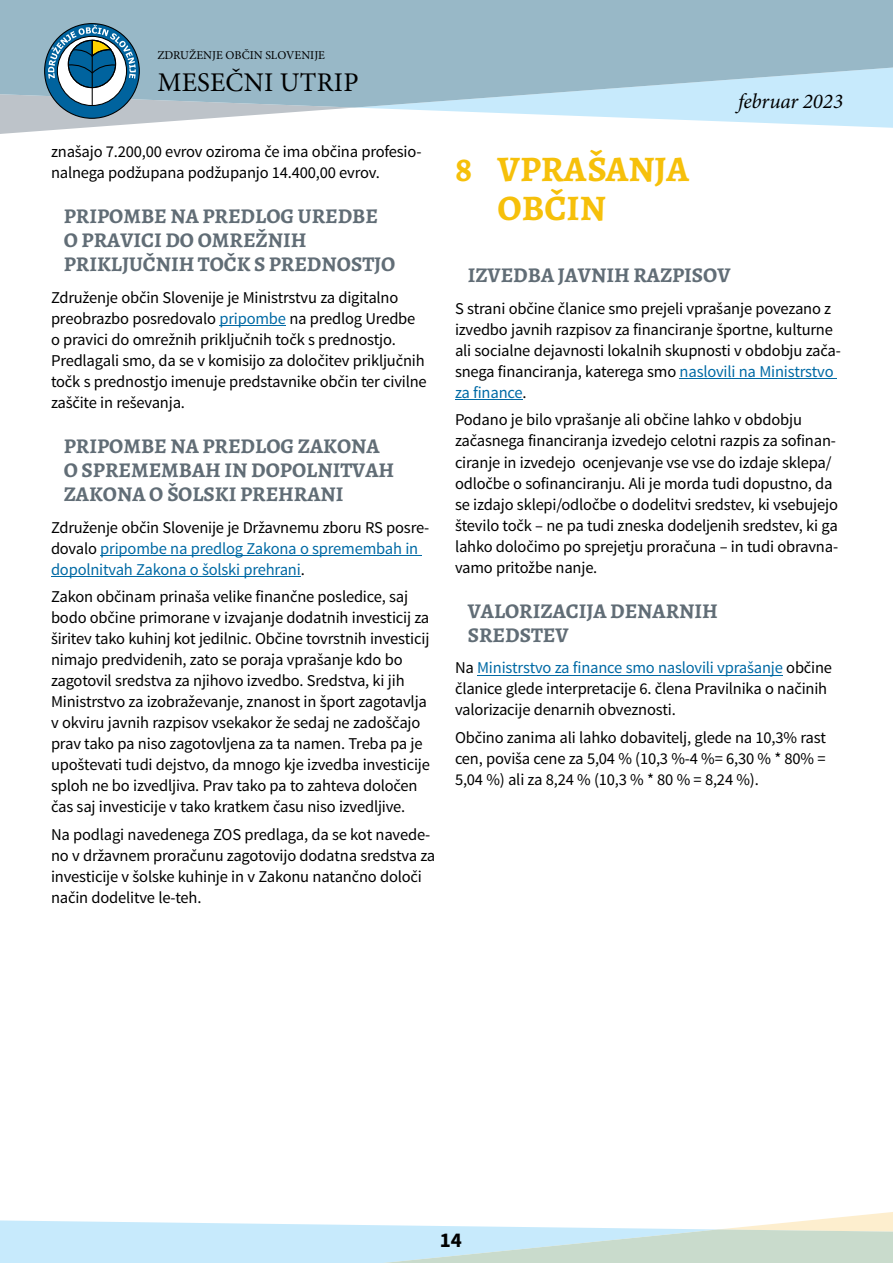
<style>
.page{position:relative;width:893px;height:1263px;background:#fff}
.page>*{position:absolute;margin:0;border:0;box-sizing:border-box;transform-origin:0 0}
.t1{font:700 36px/39px "Alegreya";color:#f6c00a}
.t2{font:27px "Minion Pro";letter-spacing:.01em;color:#000}
.t3{font:700 21px/24px "Alegreya";color:#616d76}
.t4{font:italic 21px "Minion Pro";letter-spacing:-.005em;color:#000}
.t5{font:700 21px "Source Sans Pro";color:#000}
.t6{font:16.5px/21px "Source Sans Pro";letter-spacing:-.01em;color:#000}
.t7{font:16.5px/21px "Source Sans Pro";letter-spacing:-.01em;color:#006aa5}
.t8{font:12px "Minion Pro";color:#000}
.s1{color:#006aa5}
.s2{color:#000}
</style>
<div class="page">
<svg style="left:0;top:108px;width:347px;height:26px"></svg>
<svg style="left:371px;top:108px;width:522px;height:20px"></svg>
<svg style="left:0;top:0;width:893px;height:108px;background:#9ebecd"></svg>
<svg style="left:0;top:1212px;width:893px;height:51px"></svg>
<div style="left:45px;top:24px;width:94px;height:94px;background:#00639e;border-radius:50%"></div>
<svg style="left:57px;top:36px;width:70px;height:70px"></svg>
<svg style="left:68px;top:40px;width:48px;height:48px"></svg>
<hr style="left:92px;top:40px;width:1px;height:65px;background:#000">
<svg style="left:48px;top:25px;width:88px;height:54px"></svg>
<div style="left:68px;top:40px;width:48px;height:48px;border:1px solid #000;border-radius:50%"></div>
<hr style="left:219px;top:325px;width:67px;height:1px;background:#006aa5">
<hr style="left:100px;top:555px;width:322px;height:1px;background:#006aa5">
<hr style="left:51px;top:576px;width:250px;height:1px;background:#006aa5">
<hr style="left:680px;top:378px;width:157px;height:1px;background:#006aa5">
<hr style="left:455px;top:399px;width:67px;height:1px;background:#006aa5">
<hr style="left:477px;top:675px;width:306px;height:1px;background:#006aa5">
<p class="t8" style="left:157px;top:49px;width:169px">ZDRUŽENJE OBČIN SLOVENIJE</p>
<h2 class="t2" style="left:157px;top:69px;width:203px">MESEČNI UTRIP</h2>
<p class="t6" style="left:51px;top:142px;width:372px">znašajo 7.200,00 evrov oziroma če ima občina profesio&shy;nalnega podžupana podžupanjo 14.400,00 evrov.</p>
<p class="t3" style="left:64px;top:205px;width:333px">PRIPOMBE NA PREDLOG UREDBE<br>O PRAVICI DO OMREŽNIH<br>PRIKLJUČNIH TOČK S PREDNOSTJO</p>
<p class="t6" style="left:51px;top:287px;width:377px">Združenje občin Slovenije je Ministrstvu za digitalno preobrazbo posredovalo <span class="s1">pripombe</span> na predlog Uredbe o pravici do omrežnih priključnih točk s prednostjo.<br>Predlagali smo, da se v komisijo za določitev priključnih točk s prednostjo imenuje predstavnike občin ter civilne zaščite in reševanja.</p>
<p class="t3" style="left:64px;top:435px;width:332px">PRIPOMBE NA PREDLOG ZAKONA<br>O SPREMEMBAH IN DOPOLNITVAH<br>ZAKONA O ŠOLSKI PREHRANI</p>
<p class="t7" style="left:51px;top:517px;width:380px"><span class="s2">Združenje občin Slovenije je Državnemu zboru RS posre&shy;dovalo</span> pripombe na predlog Zakona o spremembah in dopolnitvah Zakona o šolski prehrani<span class="s2">.</span></p>
<p class="t6" style="left:51px;top:587px;width:380px">Zakon občinam prinaša velike finančne posledice, saj bodo občine primorane v izvajanje dodatnih investicij za širitev tako kuhinj kot jedilnic. Občine tovrstnih investicij nimajo predvidenih, zato se poraja vprašanje kdo bo zagotovil sredstva za njihovo izvedbo. Sredstva, ki jih Ministrstvo za izobraževanje, znanost in šport zagotavlja v okviru javnih razpisov vsekakor že sedaj ne zadoščajo prav tako pa niso zagotovljena za ta namen. Treba pa je upoštevati tudi dejstvo, da mnogo kje izvedba investicije sploh ne bo izvedljiva. Prav tako pa to zahteva določen čas saj investicije v tako kratkem času niso izvedljive.</p>
<p class="t6" style="left:51px;top:824px;width:386px">Na podlagi navedenega ZOS predlaga, da se kot navede&shy;no v državnem proračunu zagotovijo dodatna sredstva za investicije v šolske kuhinje in v Zakonu natančno določi način dodelitve le-teh.</p>
<h1 class="t1" style="left:497px;top:150px;width:193px;text-indent:-43px">8 VPRAŠANJA<br>OBČIN</h1>
<p class="t4" style="left:738px;top:93px;width:106px">februar 2023</p>
<p class="t3" style="left:468px;top:264px;width:264px">IZVEDBA JAVNIH RAZPISOV</p>
<p class="t6" style="left:455px;top:299px;width:387px">S strani občine članice smo prejeli vprašanje povezano z izvedbo javnih razpisov za financiranje športne, kulturne ali socialne dejavnosti lokalnih skupnosti v obdobju zača&shy;snega financiranja, katerega smo <span class="s1">naslovili na Ministrstvo za finance</span>.</p>
<p class="t6" style="left:455px;top:410px;width:385px">Podano je bilo vprašanje ali občine lahko v obdobju začasnega financiranja izvedejo celotni razpis za sofinan&shy;ciranje in izvedejo ocenjevanje vse vse do izdaje sklepa/ odločbe o sofinanciranju. Ali je morda tudi dopustno, da se izdajo sklepi/odločbe o dodelitvi sredstev, ki vsebujejo število točk – ne pa tudi zneska dodeljenih sredstev, ki ga lahko določimo po sprejetju proračuna – in tudi obravna&shy;vamo pritožbe nanje.</p>
<p class="t3" style="left:468px;top:599px;width:252px">VALORIZACIJA DENARNIH<br>SREDSTEV</p>
<p class="t6" style="left:455px;top:658px;width:379px">Na <span class="s1">Ministrstvo za finance smo naslovili vprašanje</span> občine članice glede interpretacije 6. člena Pravilnika o načinih valorizacije denarnih obveznosti.</p>
<p class="t6" style="left:455px;top:727px;width:373px;text-align:justify">Občino zanima ali lahko dobavitelj, glede na 10,3% rast cen, poviša cene za 5,04 % (10,3 %-4 %= 6,30 % * 80% = 5,04 %) ali za 8,24 % (10,3 % * 80 % = 8,24 %).</p>
<p class="t5" style="left:440px;top:1231px;width:24px">14</p>
</div>
